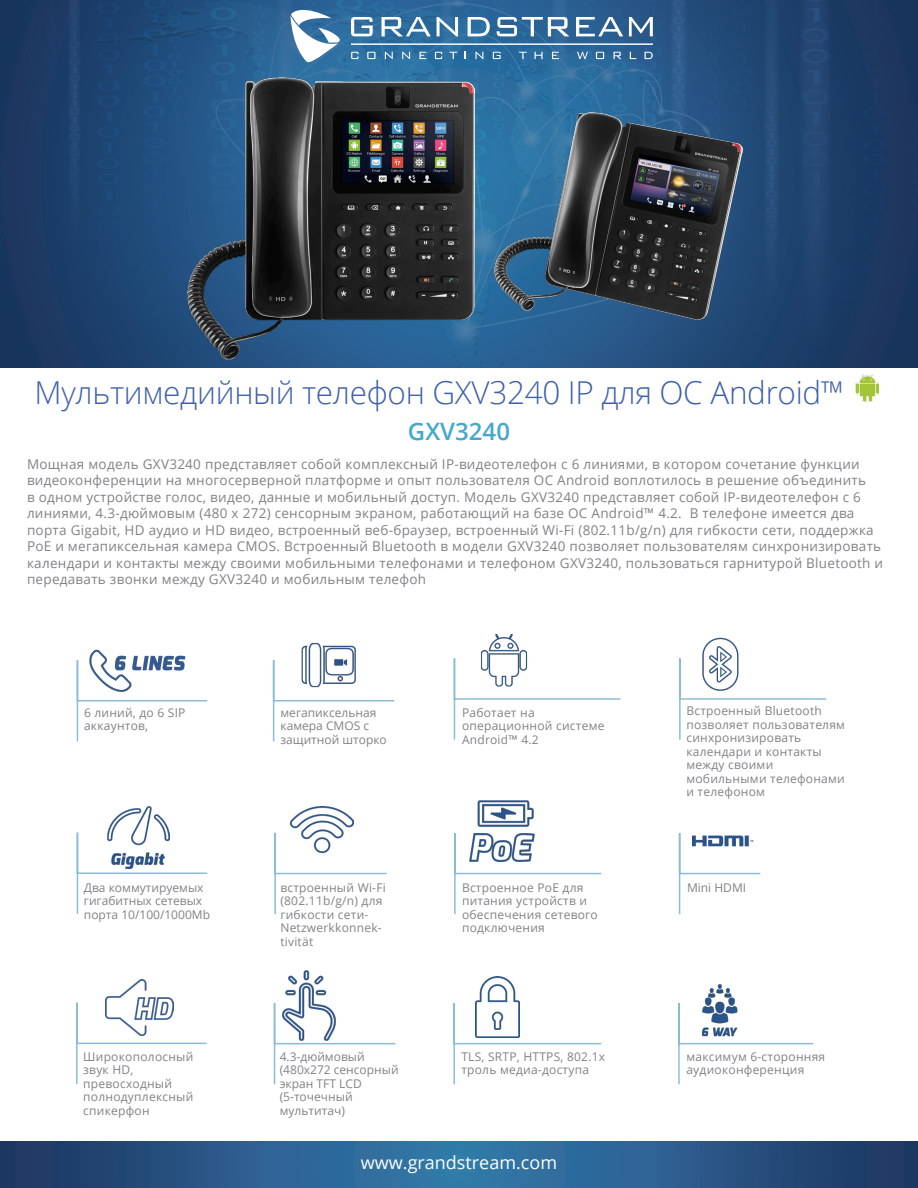
<style>
.page{position:relative;width:918px;height:1188px;background:#fff}
.page>*{position:absolute;margin:0;border:0;box-sizing:border-box;transform-origin:0 0}
.t1{font:300 31.5px "Open Sans";letter-spacing:-.01em;color:#3e60ac}
.t2{font:600 24px "Open Sans";color:#46a8ca}
.t3{font:18px "Open Sans";color:#fff}
.t4{font:13.5px/16.5px "Open Sans";letter-spacing:.02em;color:#808285}
.t5{font:12px/13.5px "Open Sans";letter-spacing:.02em;color:#808285}
.t6{font:12px/13.5px "Open Sans";color:#808285}
</style>
<div class="page">
<img style="left:0;top:0;width:918px;height:367px">
<img style="left:494px;top:112px;width:248px;height:207px">
<img style="left:188px;top:78px;width:286px;height:282px">
<svg style="left:291px;top:10px;width:49px;height:52px"></svg>
<svg style="left:351px;top:17px;width:22px;height:19px"></svg>
<svg style="left:382px;top:17px;width:49px;height:19px"></svg>
<svg style="left:437px;top:17px;width:21px;height:19px"></svg>
<svg style="left:468px;top:17px;width:22px;height:19px"></svg>
<svg style="left:497px;top:17px;width:72px;height:19px"></svg>
<svg style="left:576px;top:17px;width:47px;height:19px"></svg>
<svg style="left:629px;top:17px;width:24px;height:19px"></svg>
<svg style="left:351px;top:52px;width:7px;height:7px"></svg>
<svg style="left:367px;top:52px;width:9px;height:7px"></svg>
<svg style="left:385px;top:52px;width:8px;height:7px"></svg>
<svg style="left:402px;top:52px;width:8px;height:7px"></svg>
<svg style="left:420px;top:52px;width:6px;height:7px"></svg>
<svg style="left:435px;top:52px;width:7px;height:7px"></svg>
<svg style="left:449px;top:52px;width:8px;height:7px"></svg>
<svg style="left:476px;top:52px;width:7px;height:7px"></svg>
<svg style="left:493px;top:52px;width:8px;height:7px"></svg>
<svg style="left:519px;top:52px;width:8px;height:7px"></svg>
<svg style="left:535px;top:52px;width:8px;height:7px"></svg>
<svg style="left:552px;top:52px;width:7px;height:7px"></svg>
<svg style="left:645px;top:52px;width:8px;height:7px"></svg>
<svg style="left:596px;top:52px;width:8px;height:7px"></svg>
<svg style="left:614px;top:52px;width:7px;height:7px"></svg>
<svg style="left:630px;top:52px;width:6px;height:7px"></svg>
<svg style="left:577px;top:52px;width:11px;height:7px"></svg>
<hr style="left:351px;top:44px;width:302px;height:1px;background:#fff">
<img style="left:856px;top:375px;width:23px;height:27px">
<img style="left:108px;top:806px;width:61px;height:25px">
<img style="left:301px;top:643px;width:55px;height:16px">
<img style="left:480px;top:634px;width:48px;height:23px">
<img style="left:89px;top:649px;width:97px;height:10px">
<img style="left:702px;top:637px;width:37px;height:20px">
<img style="left:290px;top:806px;width:63px;height:25px">
<img style="left:477px;top:801px;width:57px;height:26px">
<svg style="left:0;top:1142px;width:918px;height:46px"></svg>
<svg style="left:76px;top:659px;width:132px;height:83px"></svg>
<svg style="left:272px;top:659px;width:123px;height:83px"></svg>
<svg style="left:453px;top:657px;width:168px;height:83px"></svg>
<svg style="left:679px;top:657px;width:148px;height:83px"></svg>
<svg style="left:76px;top:831px;width:132px;height:83px"></svg>
<svg style="left:274px;top:831px;width:113px;height:84px"></svg>
<svg style="left:454px;top:832px;width:148px;height:83px"></svg>
<svg style="left:678px;top:832px;width:83px;height:83px"></svg>
<img style="left:106px;top:979px;width:67px;height:22px">
<img style="left:704px;top:984px;width:31px;height:18px">
<img style="left:285px;top:970px;width:42px;height:32px">
<img style="left:476px;top:976px;width:44px;height:26px">
<svg style="left:76px;top:1001px;width:131px;height:83px"></svg>
<svg style="left:273px;top:1002px;width:123px;height:83px"></svg>
<svg style="left:453px;top:1002px;width:149px;height:83px"></svg>
<svg style="left:678px;top:1002px;width:136px;height:83px"></svg>
<p class="t1" style="left:35px;top:371px;width:811px">Мультимедийный телефон GXV3240 IP для ОС Android™</p>
<p class="t2" style="left:408px;top:415px;width:104px">GXV3240</p>
<p class="t4" style="left:27px;top:455px;width:858px">Мощная модель GXV3240 представляет собой комплексный IP-видеотелефон с 6 линиями, в котором сочетание функции видеоконференции на многосерверной платформе и опыт пользователя ОС Android воплотилось в решение объединить<br>в одном устройстве голос, видео, данные и мобильный доступ. Модель GXV3240 представляет собой IP-видеотелефон с 6 линиями, 4.3-дюймовым (480 x 272) сенсорным экраном, работающий на базе ОС Android™ 4.2. В телефоне имеется два порта Gigabit, HD аудио и HD видео, встроенный веб-браузер, встроенный Wi-Fi (802.11b/g/n) для гибкости сети, поддержка PoE и мегапиксельная камера CMOS. Встроенный Bluetooth в модели GXV3240 позволяет пользователям синхронизировать календари и контакты между своими мобильными телефонами и телефоном GXV3240, пользоваться гарнитурой Bluetooth и передавать звонки между GXV3240 и мобильным телефoh</p>
<p class="t5" style="left:84px;top:706px;width:103px">6 линий, до 6 SIP аккаунтов,</p>
<p class="t6" style="left:280px;top:706px;width:108px">мегапиксельная камера CMOS с защитной шторко</p>
<p class="t5" style="left:462px;top:706px;width:144px">Работает на операционной системе<br>Android™ 4.2</p>
<p class="t5" style="left:686px;top:704px;width:160px">Встроенный Bluetooth позволяет пользователям синхронизировать календари и контакты между своими мобильными телефонами и телефоном</p>
<p class="t6" style="left:84px;top:880px;width:128px">Два коммутируемых гигабитных сетевых порта 10/100/1000Mb</p>
<p class="t5" style="left:280px;top:880px;width:107px">встроенный Wi-Fi (802.11b/g/n) для гибкости сети-<br>Netzwerkkonnek&shy;tivität</p>
<p class="t5" style="left:462px;top:880px;width:123px">Встроенное PoE для</p>
<p class="t5" style="left:462px;top:894px;width:127px">питания устройств и</p>
<p class="t5" style="left:462px;top:907px;width:137px">обеспечения сетевого</p>
<p class="t5" style="left:462px;top:921px;width:84px">подключения</p>
<p class="t6" style="left:687px;top:880px;width:61px">Mini HDMI</p>
<p class="t5" style="left:83px;top:1049px;width:112px">Широкополосный звук HD, превосходный полнодуплексный спикерфон</p>
<p class="t6" style="left:280px;top:1049px;width:120px">4.3-дюймовый (480x272 сенсорный экран TFT LCD (5-точечный</p>
<p class="t6" style="left:280px;top:1103px;width:67px">мультитач)</p>
<p class="t5" style="left:461px;top:1049px;width:145px">TLS, SRTP, HTTPS, 802.1x троль медиа-доступа</p>
<p class="t5" style="left:686px;top:1049px;width:140px">максимум 6-сторонняя аудиоконференция</p>
<p class="t3" style="left:361px;top:1151px;width:198px">www.grandstream.com</p>
</div>
